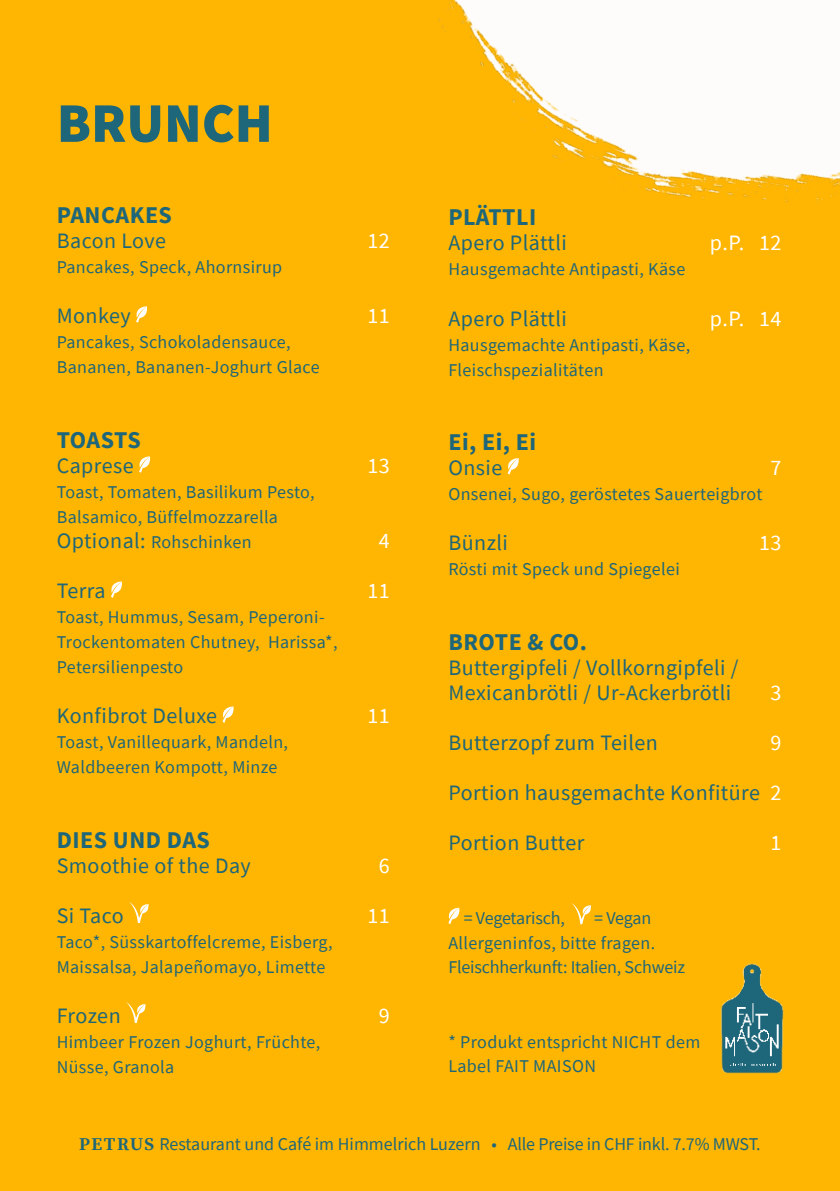
<style>
.page{position:relative;width:840px;height:1191px;background:#fff}
.page>*{position:absolute;margin:0;border:0;box-sizing:border-box;transform-origin:0 0}
.t1{font:900 56px "Source Sans Pro";color:#1e6679}
.t2{font:700 24px "Source Sans Pro";letter-spacing:.02em;color:#1e6679}
.t3{font:22px/25px "Source Sans Pro";letter-spacing:.02em;color:#1e6679}
.t4{font:22px "Source Sans Pro";letter-spacing:.02em;color:#fff}
.t5{font:18px/25px "Source Sans Pro";letter-spacing:.02em;color:#1e6679}
.t6{font:18px/24.4px "Source Sans Pro";letter-spacing:-.01em;color:#1e6679}
.t7{font:18px "Source Sans Pro";letter-spacing:-.015em;color:#1e6679}
.s1{font-size:22px}
.s2{color:#fff}
.s3{font-family:"Source Serif Pro";font-weight:700}
</style>
<div class="page">
<div style="left:0;top:0;width:839px;height:1191px;background:#ffb602"></div>
<svg style="left:136px;top:306px;width:12px;height:17px"></svg>
<svg style="left:139px;top:456px;width:12px;height:17px"></svg>
<svg style="left:111px;top:581px;width:11px;height:17px"></svg>
<svg style="left:222px;top:706px;width:12px;height:17px"></svg>
<svg style="left:129px;top:902px;width:20px;height:21px"></svg>
<svg style="left:126px;top:1002px;width:20px;height:21px"></svg>
<img style="left:438px;top:0;width:401px;height:204px">
<svg style="left:507px;top:458px;width:12px;height:16px"></svg>
<svg style="left:448px;top:907px;width:12px;height:17px"></svg>
<svg style="left:572px;top:903px;width:19px;height:21px"></svg>
<img style="left:720px;top:963px;width:64px;height:111px">
<h1 class="t1" style="left:57px;top:84px;width:217px">BRUNCH</h1>
<h2 class="t2" style="left:57px;top:198px;width:117px">PANCAKES</h2>
<p class="t3" style="left:57px;top:228px;width:111px">Bacon Love</p>
<p class="t4" style="left:367px;top:226px;width:24px">12</p>
<p class="t5" style="left:57px;top:254px;width:227px">Pancakes, Speck, Ahornsirup</p>
<p class="t3" style="left:57px;top:303px;width:75px">Monkey</p>
<p class="t4" style="left:367px;top:301px;width:24px">11</p>
<p class="t5" style="left:57px;top:329px;width:264px">Pancakes, Schokoladensauce,<br>Bananen, Bananen-Joghurt Glace</p>
<h2 class="t2" style="left:57px;top:423px;width:85px">TOASTS</h2>
<p class="t3" style="left:57px;top:453px;width:78px">Caprese</p>
<p class="t4" style="left:367px;top:451px;width:24px">13</p>
<p class="t5" style="left:57px;top:479px;width:259px">Toast, Tomaten, Basilikum Pesto,<br>Balsamico, Büffelmozzarella<br><span class="s1">Optional:</span> Rohschinken</p>
<p class="t4" style="left:379px;top:526px;width:12px">4</p>
<p class="t3" style="left:57px;top:578px;width:50px">Terra</p>
<p class="t4" style="left:367px;top:576px;width:24px">11</p>
<p class="t5" style="left:57px;top:604px;width:282px">Toast, Hummus, Sesam, Peperoni-<br>Trockentomaten Chutney, Harissa*,<br>Petersilienpesto</p>
<p class="t3" style="left:57px;top:703px;width:162px">Konfibrot Deluxe</p>
<p class="t4" style="left:367px;top:701px;width:24px">11</p>
<p class="t5" style="left:57px;top:729px;width:233px">Toast, Vanillequark, Mandeln,<br>Waldbeeren Kompott, Minze</p>
<h2 class="t2" style="left:57px;top:823px;width:155px">DIES UND DAS</h2>
<p class="t3" style="left:57px;top:853px;width:195px">Smoothie of the Day</p>
<p class="t4" style="left:379px;top:851px;width:12px">6</p>
<p class="t3" style="left:57px;top:903px;width:68px">Si Taco</p>
<p class="t4" style="left:367px;top:901px;width:24px">11</p>
<p class="t5" style="left:57px;top:929px;width:277px">Taco*, Süsskartoffelcreme, Eisberg,<br>Maissalsa, Jalapeñomayo, Limette</p>
<p class="t3" style="left:57px;top:1003px;width:65px">Frozen</p>
<p class="t4" style="left:379px;top:1001px;width:12px">9</p>
<p class="t5" style="left:57px;top:1029px;width:265px">Himbeer Frozen Joghurt, Früchte,<br>Nüsse, Granola</p>
<h2 class="t2" style="left:448px;top:201px;width:89px">PLÄTTLI</h2>
<p class="t3" style="left:448px;top:230px;width:120px">Apero Plättli</p>
<p class="t4" style="left:709px;top:229px;width:73px">p.P. 12</p>
<p class="t5" style="left:448px;top:257px;width:238px">Hausgemachte Antipasti, Käse</p>
<p class="t3" style="left:448px;top:305px;width:120px">Apero Plättli</p>
<p class="t4" style="left:709px;top:304px;width:73px">p.P. 14</p>
<p class="t5" style="left:448px;top:332px;width:243px">Hausgemachte Antipasti, Käse,<br>Fleischspezialitäten</p>
<h2 class="t2" style="left:448px;top:425px;width:89px">Ei, Ei, Ei</h2>
<p class="t3" style="left:448px;top:454px;width:55px">Onsie</p>
<p class="t4" style="left:770px;top:453px;width:12px">7</p>
<p class="t5" style="left:448px;top:481px;width:315px">Onsenei, Sugo, geröstetes Sauerteigbrot</p>
<p class="t3" style="left:448px;top:529px;width:61px">Bünzli</p>
<p class="t4" style="left:758px;top:528px;width:24px">13</p>
<p class="t5" style="left:448px;top:556px;width:233px">Rösti mit Speck und Spiegelei</p>
<h2 class="t2" style="left:448px;top:625px;width:140px">BROTE &amp; CO.</h2>
<p class="t3" style="left:448px;top:654px;width:291px">Buttergipfeli / Vollkorngipfeli /<br>Mexicanbrötli / Ur-Ackerbrötli</p>
<p class="t4" style="left:770px;top:678px;width:12px">3</p>
<p class="t3" style="left:448px;top:729px;width:211px">Butterzopf zum Teilen</p>
<p class="t4" style="left:770px;top:728px;width:12px">9</p>
<p class="t3" style="left:448px;top:779px;width:334px">Portion hausgemachte Konfitüre <span class="s2">2</span></p>
<p class="t3" style="left:448px;top:829px;width:137px">Portion Butter</p>
<p class="t4" style="left:770px;top:828px;width:12px">1</p>
<p class="t7" style="left:463px;top:906px;width:102px">= Vegetarisch,</p>
<p class="t6" style="left:448px;top:906px;width:238px;text-indent:146px">= Vegan<br>Allergeninfos, bitte fragen.<br>Fleischherkunft: Italien, Schweiz</p>
<p class="t5" style="left:448px;top:1029px;width:253px;line-height:24.4px">* Produkt entspricht NICHT dem<br>Label FAIT MAISON</p>
<p class="t6" style="left:79px;top:1131px;width:682px"><span class="s3">PETRUS</span> Restaurant und Café im Himmelrich Luzern • Alle Preise in CHF inkl. 7.7% MWST.</p>
</div>
